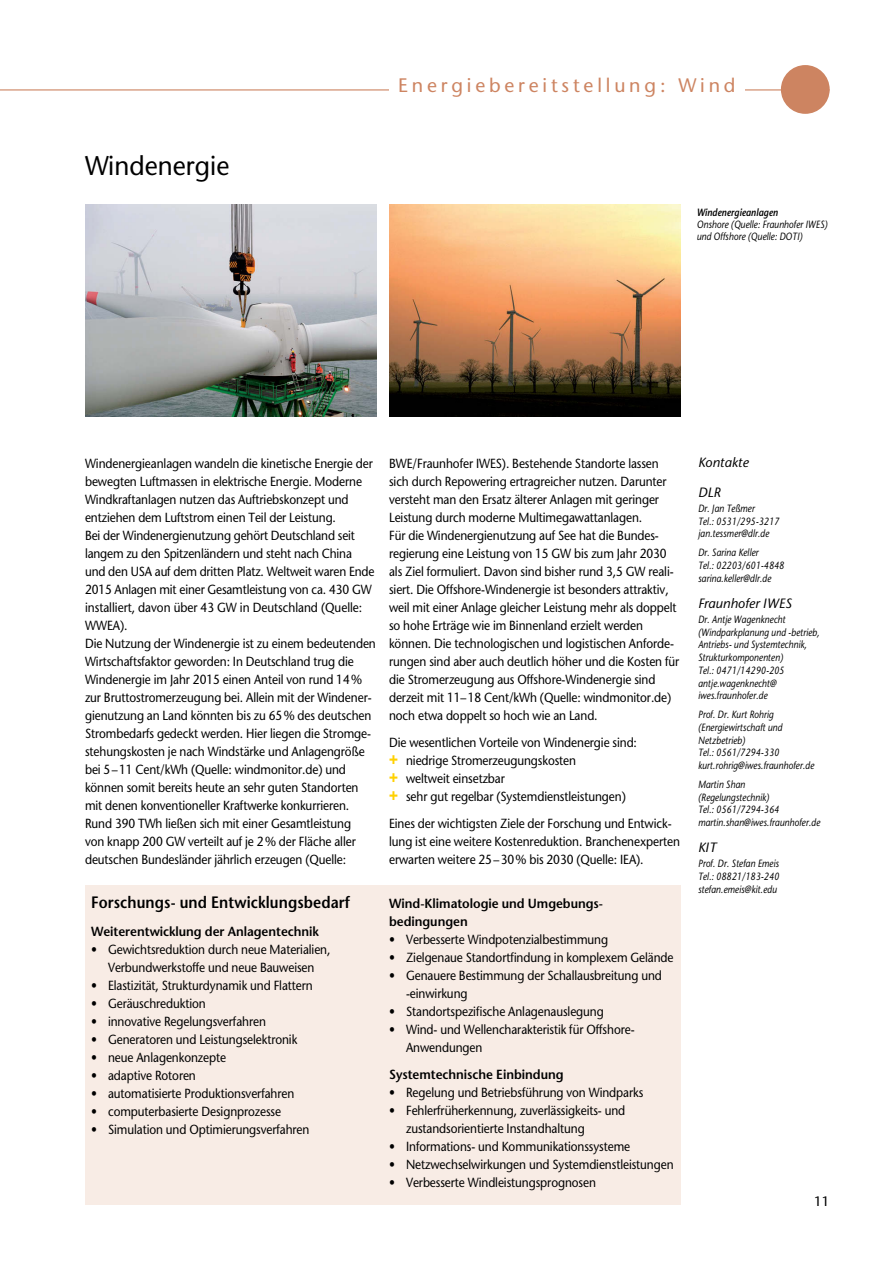
<style>
.page{position:relative;width:893px;height:1263px;background:#fff}
.page>*{position:absolute;margin:0;border:0;box-sizing:border-box;transform-origin:0 0}
.t1{font:27px "Stone Sans";color:#000;scale:.95 1}
.t2{font:19.5px "Stone Sans";letter-spacing:.195em;color:#cd8461}
.t3{font:600 16.5px "Stone Sans";letter-spacing:.005em;color:#000;scale:.9 1}
.t4{font:italic 13.5px "Stone Sans";color:#000}
.t5{font:13.5px "Stone Sans";color:#000}
.t6{font:13.2px/18px "Stone Sans";letter-spacing:-.01em;color:#000;scale:.9 1}
.t7{font:600 13.2px/18px "Stone Sans";letter-spacing:-.005em;color:#000;scale:.95 1}
.t8{font:italic 10.5px/12.8px "Stone Sans";color:#000;scale:.85 1}
.t9{font:italic 600 10.5px "Stone Sans";color:#000;scale:.85 1}
.s1{font-family:"Helvetica";font-weight:700;font-size:16.5px;color:#ffd100}
</style>
<div class="page">
<hr style="left:0;top:89px;width:830px;height:1px;background:#cd8461">
<div style="left:781px;top:65px;width:49px;height:49px;background:#cd8461;border-radius:50%"></div>
<div style="left:85px;top:884px;width:595px;height:320px;background:#f8ece5"></div>
<img style="left:85px;top:204px;width:291px;height:213px">
<img style="left:389px;top:204px;width:291px;height:213px">
<div style="left:389px;top:70px;width:355px;height:30px;background:#fff"></div>
<h1 class="t1" style="left:85px;top:149px;width:153px">Windenergie</h1>
<h2 class="t2" style="left:398px;top:74px;width:339px">Energiebereitstellung: Wind</h2>
<p class="t9" style="left:697px;top:206px;width:97px">Windenergieanlagen</p>
<p class="t8" style="left:697px;top:218px;width:156px;line-height:12px">Onshore (Quelle: Fraunhofer IWES) und Offshore (Quelle: DOTI)</p>
<p class="t6" style="left:85px;top:454px;width:325px">Windenergieanlagen wandeln die kinetische Energie der bewegten Luftmassen in elektrische Energie. Moderne Windkraftanlagen nutzen das Auftriebskonzept und entziehen dem Luftstrom einen Teil der Leistung.<br>Bei der Windenergienutzung gehört Deutschland seit langem zu den Spitzenländern und steht nach China<br>und den USA auf dem dritten Platz. Weltweit waren Ende 2015 Anlagen mit einer Gesamtleistung von ca. 430 GW installiert, davon über 43 GW in Deutschland (Quelle:<br>WWEA).<br>Die Nutzung der Windenergie ist zu einem bedeutenden Wirtschaftsfaktor geworden: In Deutschland trug die Windenergie im Jahr 2015 einen Anteil von rund 14% zur Bruttostromerzeugung bei. Allein mit der Windener&shy;gienutzung an Land könnten bis zu 65% des deutschen Strombedarfs gedeckt werden. Hier liegen die Stromge&shy;stehungskosten je nach Windstärke und Anlagengröße bei 5–11 Cent/kWh (Quelle: windmonitor.de) und können somit bereits heute an sehr guten Standorten mit denen konventioneller Kraftwerke konkurrieren.<br>Rund 390 TWh ließen sich mit einer Gesamtleistung<br>von knapp 200 GW verteilt auf je 2% der Fläche aller deutschen Bundesländer jährlich erzeugen (Quelle:</p>
<p class="t6" style="left:389px;top:454px;width:324px">BWE/Fraunhofer IWES). Bestehende Standorte lassen sich durch Repowering ertragreicher nutzen. Darunter versteht man den Ersatz älterer Anlagen mit geringer Leistung durch moderne Multimegawattanlagen.<br>Für die Windenergienutzung auf See hat die Bundes&shy;regierung eine Leistung von 15 GW bis zum Jahr 2030 als Ziel formuliert. Davon sind bisher rund 3,5 GW reali&shy;siert. Die Offshore-Windenergie ist besonders attraktiv, weil mit einer Anlage gleicher Leistung mehr als doppelt so hohe Erträge wie im Binnenland erzielt werden können. Die technologischen und logistischen Anforde&shy;rungen sind aber auch deutlich höher und die Kosten für die Stromerzeugung aus Offshore-Windenergie sind derzeit mit 11–18 Cent/kWh (Quelle: windmonitor.de) noch etwa doppelt so hoch wie an Land.</p>
<p class="t6" style="left:389px;top:733px;width:277px">Die wesentlichen Vorteile von Windenergie sind: <span class="s1">+</span> niedrige Stromerzeugungskosten<br><span class="s1">+</span> weltweit einsetzbar<br><span class="s1">+</span> sehr gut regelbar (Systemdienstleistungen)</p>
<p class="t6" style="left:389px;top:814px;width:325px">Eines der wichtigsten Ziele der Forschung und Entwick&shy;lung ist eine weitere Kostenreduktion. Branchenexperten erwarten weitere 25–30% bis 2030 (Quelle: IEA).</p>
<p class="t3" style="left:91px;top:892px;width:289px">Forschungs- und Entwicklungsbedarf</p>
<p class="t7" style="left:91px;top:922px;width:241px">Weiterentwicklung der Anlagentechnik</p>
<p class="t6" style="left:91px;top:940px;width:268px;text-align:center">• Gewichtsreduktion durch neue Materialien,<br>Verbundwerkstoffe und neue Bauweisen</p>
<p class="t6" style="left:91px;top:976px;width:248px">• Elastizität, Strukturdynamik und Flattern</p>
<p class="t6" style="left:91px;top:994px;width:129px">• Geräuschreduktion</p>
<p class="t6" style="left:91px;top:1012px;width:196px">• innovative Regelungsverfahren</p>
<p class="t6" style="left:91px;top:1030px;width:231px">• Generatoren und Leistungselektronik</p>
<p class="t6" style="left:91px;top:1048px;width:152px">• neue Anlagenkonzepte</p>
<p class="t6" style="left:91px;top:1066px;width:118px">• adaptive Rotoren</p>
<p class="t6" style="left:91px;top:1084px;width:227px">• automatisierte Produktionsverfahren</p>
<p class="t6" style="left:91px;top:1102px;width:213px">• computerbasierte Designprozesse</p>
<p class="t6" style="left:91px;top:1120px;width:244px">• Simulation und Optimierungsverfahren</p>
<p class="t7" style="left:389px;top:894px;width:226px">Wind-Klimatologie und Umgebungs&shy;bedingungen</p>
<p class="t6" style="left:389px;top:930px;width:245px">• Verbesserte Windpotenzialbestimmung</p>
<p class="t6" style="left:389px;top:948px;width:318px">• Zielgenaue Standortfindung in komplexem Gelände</p>
<p class="t6" style="left:406px;top:966px;width:286px;text-indent:-17px">• Genauere Bestimmung der Schallausbreitung und -einwirkung</p>
<p class="t6" style="left:389px;top:1002px;width:240px">• Standortspezifische Anlagenauslegung</p>
<p class="t6" style="left:406px;top:1020px;width:255px;text-indent:-17px">• Wind- und Wellencharakteristik für Offshore-<br>Anwendungen</p>
<p class="t7" style="left:389px;top:1065px;width:185px">Systemtechnische Einbindung</p>
<p class="t6" style="left:389px;top:1083px;width:284px">• Regelung und Betriebsführung von Windparks</p>
<p class="t6" style="left:406px;top:1101px;width:245px;text-indent:-17px">• Fehlerfrüherkennung, zuverlässigkeits- und zustandsorientierte Instandhaltung</p>
<p class="t6" style="left:389px;top:1137px;width:269px">• Informations- und Kommunikationssysteme</p>
<p class="t6" style="left:389px;top:1155px;width:318px">• Netzwechselwirkungen und Systemdienstleistungen</p>
<p class="t6" style="left:389px;top:1173px;width:231px">• Verbesserte Windleistungsprognosen</p>
<p class="t4" style="left:698px;top:455px;width:52px">Kontakte</p>
<p class="t4" style="left:698px;top:484px;width:24px">DLR</p>
<p class="t8" style="left:698px;top:502px;width:97px">Dr. Jan Teßmer<br>Tel.: 0531/295-3217 jan.tessmer@dlr.de</p>
<p class="t8" style="left:698px;top:546px;width:103px">Dr. Sarina Keller<br>Tel.: 02203/601-4848 sarina.keller@dlr.de</p>
<p class="t4" style="left:698px;top:595px;width:95px">Fraunhofer IWES</p>
<p class="t8" style="left:698px;top:613px;width:145px">Dr. Antje Wagenknecht (Windparkplanung und -betrieb,<br>Antriebs- und Systemtechnik,<br>Strukturkomponenten)<br>Tel.: 0471/14290-205 antje.wagenknecht@ iwes.fraunhofer.de</p>
<p class="t8" style="left:698px;top:708px;width:138px">Prof. Dr. Kurt Rohrig (Energiewirtschaft und<br>Netzbetrieb)<br>Tel.: 0561/7294-330 kurt.rohrig@iwes.fraunhofer.de</p>
<p class="t8" style="left:698px;top:778px;width:145px">Martin Shan<br>(Regelungstechnik)<br>Tel.: 0561/7294-364 martin.shan@iwes.fraunhofer.de</p>
<p class="t4" style="left:698px;top:840px;width:20px">KIT</p>
<p class="t8" style="left:698px;top:857px;width:97px;text-align:justify">Prof. Dr. Stefan Emeis Tel.: 08821/183-240 stefan.emeis@kit.edu</p>
<p class="t5" style="left:814px;top:1193px;width:17px">11</p>
</div>
